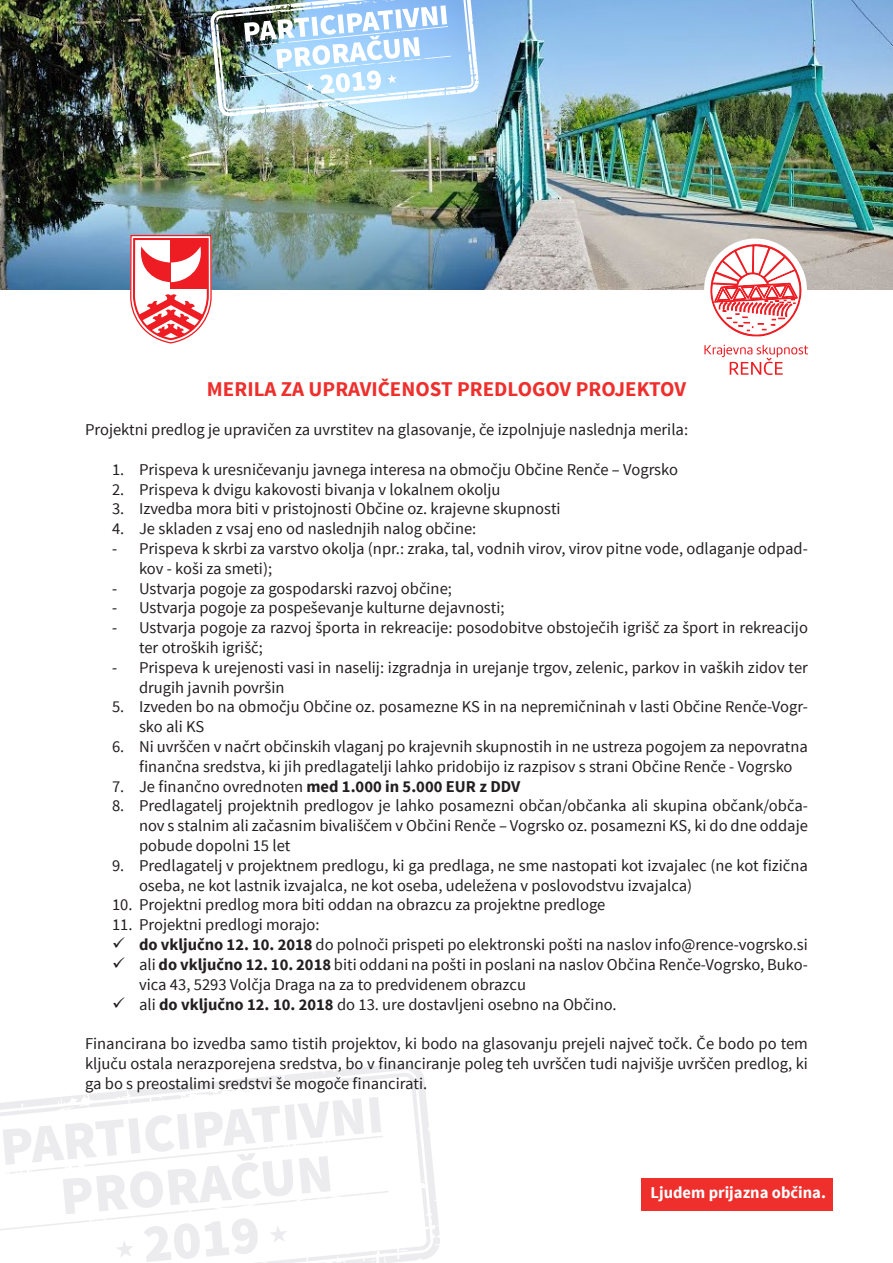
<style>
.page{position:relative;width:893px;height:1263px;background:#fff}
.page>*{position:absolute;margin:0;border:0;box-sizing:border-box;transform-origin:0 0}
._02_Naslov{font:700 21px "Source Sans Pro";color:#ee2f2c}
.t1{font:16.5px/19.8px "Source Sans Pro";color:#231f20}
.t2{font:700 16.5px "Source Sans Pro";color:#fff}
.s1{font-family:"Calibri"}
.s2{font-weight:700}
</style>
<div class="page">
<svg style="left:64px;top:1063px;width:376px;height:200px"></svg>
<svg style="left:0;top:1097px;width:388px;height:165px"></svg>
<img style="left:0;top:0;width:893px;height:289px">
<svg style="left:129px;top:235px;width:83px;height:109px"></svg>
<div style="left:641px;top:1178px;width:191px;height:33px;background:#ee2f2c"></div>
<div style="left:704px;top:239px;width:103px;height:102px;background:#fff;border-radius:50%"></div>
<svg style="left:704px;top:345px;width:104px;height:30px"></svg>
<svg style="left:711px;top:229px;width:95px;height:107px"></svg>
<img style="left:210px;top:0;width:269px;height:116px">
<p class="_02_Naslov" style="left:207px;top:375px;width:481px">MERILA ZA UPRAVIČENOST PREDLOGOV PROJEKTOV</p>
<p class="t1" style="left:85px;top:420px;width:605px">Projektni predlog je upravičen za uvrstitev na glasovanje, če izpolnjuje naslednja merila:</p>
<p class="t1" style="left:112px;top:460px;width:567px">1. Prispeva k uresničevanju javnega interesa na območju Občine Renče – Vogrsko</p>
<p class="t1" style="left:112px;top:479px;width:390px">2. Prispeva k dvigu kakovosti bivanja v lokalnem okolju</p>
<p class="t1" style="left:112px;top:499px;width:450px">3. Izvedba mora biti v pristojnosti Občine oz. krajevne skupnosti</p>
<p class="t1" style="left:112px;top:519px;width:366px">4. Je skladen z vsaj eno od naslednjih nalog občine:</p>
<p class="t1" style="left:139px;top:539px;width:670px;text-indent:-27px"><span class="s1">-</span> Prispeva k skrbi za varstvo okolja (npr.: zraka, tal, vodnih virov, virov pitne vode, odlaganje odpad&shy;kov - koši za smeti);</p>
<p class="t1" style="left:112px;top:578px;width:341px"><span class="s1">-</span> Ustvarja pogoje za gospodarski razvoj občine;</p>
<p class="t1" style="left:112px;top:598px;width:394px"><span class="s1">-</span> Ustvarja pogoje za pospeševanje kulturne dejavnosti;</p>
<p class="t1" style="left:139px;top:618px;width:670px;text-indent:-27px"><span class="s1">-</span> Ustvarja pogoje za razvoj športa in rekreacije: posodobitve obstoječih igrišč za šport in rekreacijo ter otroških igrišč;</p>
<p class="t1" style="left:139px;top:658px;width:670px;text-indent:-27px"><span class="s1">-</span> Prispeva k urejenosti vasi in naselij: izgradnja in urejanje trgov, zelenic, parkov in vaških zidov ter drugih javnih površin</p>
<p class="t1" style="left:139px;top:697px;width:670px;text-indent:-27px">5. Izveden bo na območju Občine oz. posamezne KS in na nepremičninah v lasti Občine Renče-Vogr&shy;sko ali KS</p>
<p class="t1" style="left:139px;top:737px;width:670px;text-indent:-27px">6. Ni uvrščen v načrt občinskih vlaganj po krajevnih skupnostih in ne ustreza pogojem za nepovratna finančna sredstva, ki jih predlagatelji lahko pridobijo iz razpisov s strani Občine Renče - Vogrsko</p>
<p class="t1" style="left:112px;top:776px;width:410px">7. Je finančno ovrednoten <span class="s2">med 1.000 in 5.000 EUR z DDV</span></p>
<p class="t1" style="left:139px;top:796px;width:670px;text-align:justify;text-indent:-27px">8. Predlagatelj projektnih predlogov je lahko posamezni občan/občanka ali skupina občank/obča&shy;nov s stalnim ali začasnim bivališčem v Občini Renče – Vogrsko oz. posamezni KS, ki do dne oddaje pobude dopolni 15 let</p>
<p class="t1" style="left:139px;top:856px;width:670px;text-indent:-27px">9. Predlagatelj v projektnem predlogu, ki ga predlaga, ne sme nastopati kot izvajalec (ne kot fizična oseba, ne kot lastnik izvajalca, ne kot oseba, udeležena v poslovodstvu izvajalca)</p>
<p class="t1" style="left:112px;top:895px;width:495px">10. Projektni predlog mora biti oddan na obrazcu za projektne predloge</p>
<p class="t1" style="left:112px;top:915px;width:209px">11. Projektni predlogi morajo:</p>
<p class="t1" style="left:112px;top:935px;width:697px">✓ <span class="s2">do vključno 12. 10. 2018</span> do polnoči prispeti po elektronski pošti na naslov info@rence-vogrsko.si</p>
<p class="t1" style="left:139px;top:955px;width:670px;text-indent:-27px">✓ ali <span class="s2">do vključno 12. 10. 2018</span> biti oddani na pošti in poslani na naslov Občina Renče-Vogrsko, Buko&shy;vica 43, 5293 Volčja Draga na za to predvidenem obrazcu</p>
<p class="t1" style="left:112px;top:994px;width:506px">✓ ali <span class="s2">do vključno 12. 10. 2018</span> do 13. ure dostavljeni osebno na Občino.</p>
<p class="t1" style="left:85px;top:1034px;width:724px;text-align:justify">Financirana bo izvedba samo tistih projektov, ki bodo na glasovanju prejeli največ točk. Če bodo po tem ključu ostala nerazporejena sredstva, bo v financiranje poleg teh uvrščen tudi najvišje uvrščen predlog, ki ga bo s preostalimi sredstvi še mogoče financirati.</p>
<p class="t2" style="left:651px;top:1182px;width:177px">Ljudem prijazna občina.</p>
</div>
